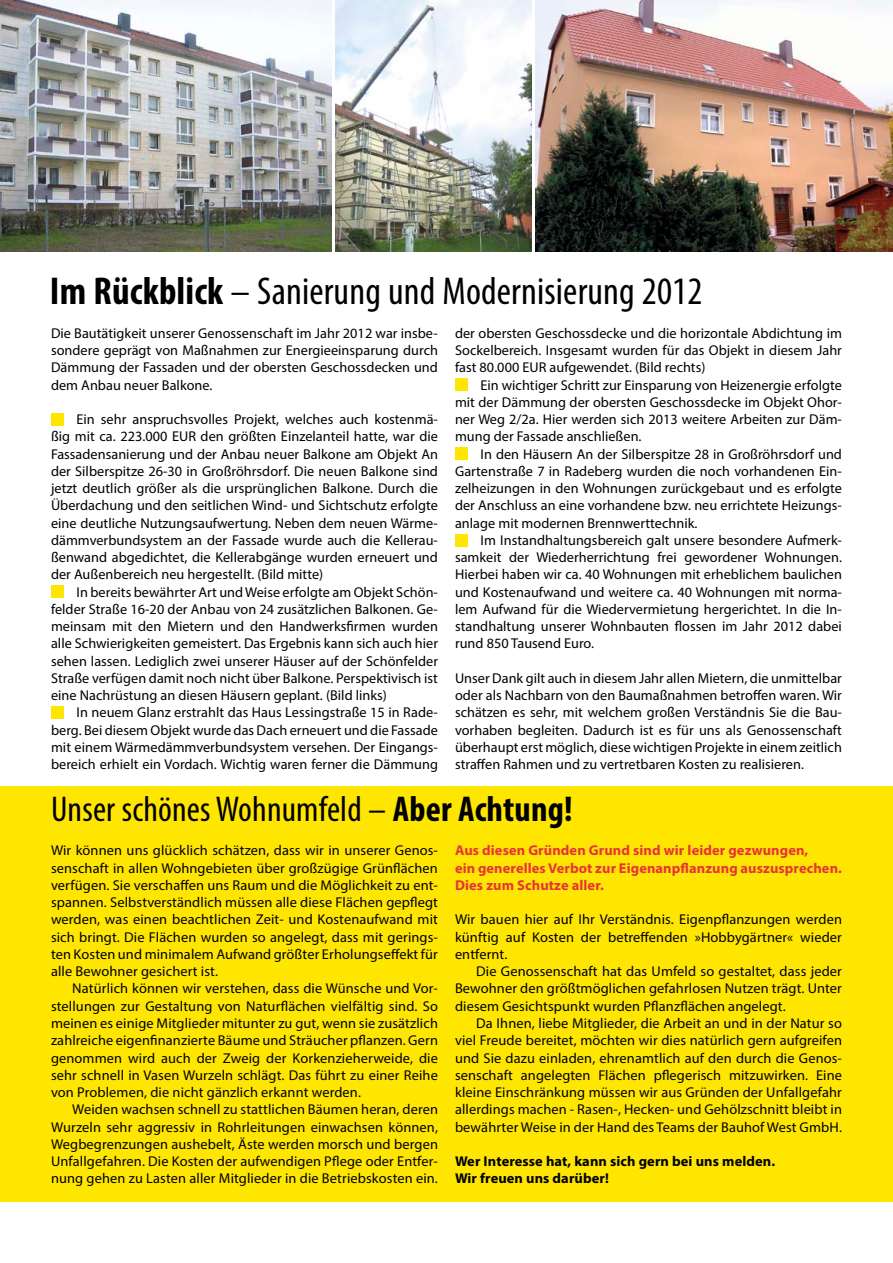
<style>
.page{position:relative;width:893px;height:1263px;background:#fff}
.page>*{position:absolute;margin:0;border:0;box-sizing:border-box;transform-origin:0 0}
.Ü-1cond{font:condensed 39px "Myriad Pro";letter-spacing:.005em;color:#000}
.Ü-1cond-2{font:condensed 36px "Myriad Pro";letter-spacing:.005em;color:#000}
.Grundtext{font:14.25px/17.2px "Myriad Pro";letter-spacing:.005em;color:#000;text-align:justify}
.Grundtext-2{font:700 14.25px "Myriad Pro";letter-spacing:.01em;color:#e73339}
.Grundtext-3{font:700 14.25px "Myriad Pro";letter-spacing:.01em;color:#000}
.s1{font-weight:700}
</style>
<div class="page">
<div style="left:51px;top:413px;width:13px;height:13px;background:#ffe600"></div>
<div style="left:51px;top:585px;width:13px;height:13px;background:#ffe600"></div>
<div style="left:51px;top:706px;width:13px;height:13px;background:#ffe600"></div>
<img style="left:336px;top:0;width:195px;height:252px">
<img style="left:536px;top:0;width:357px;height:252px">
<img style="left:0;top:0;width:332px;height:252px">
<div style="left:0;top:786px;width:893px;height:416px;background:#ffe600"></div>
<div style="left:455px;top:378px;width:13px;height:13px;background:#ffe600"></div>
<div style="left:455px;top:447px;width:13px;height:13px;background:#ffe600"></div>
<div style="left:455px;top:534px;width:13px;height:12px;background:#ffe600"></div>
<p class="Ü-1cond" style="left:50px;top:267px;width:654px"><span class="s1">Im Rückblick</span> – Sanierung und Modernisierung 2012</p>
<p class="Grundtext" style="left:455px;top:324px;width:388px">der obersten Geschossdecke und die horizontale Abdichtung im Sockelbereich. Insgesamt wurden für das Objekt in diesem Jahr fast 80.000 EUR aufgewendet. (Bild rechts)</p>
<p class="Grundtext" style="left:455px;top:376px;width:388px;text-indent:26px">Ein wichtiger Schritt zur Einsparung von Heizenergie erfolgte mit der Dämmung der obersten Geschossdecke im Objekt Ohor&shy;ner Weg 2/2a. Hier werden sich 2013 weitere Arbeiten zur Däm&shy;mung der Fassade anschließen.</p>
<p class="Grundtext" style="left:455px;top:445px;width:388px;text-indent:26px">In den Häusern An der Silberspitze 28 in Großröhrsdorf und Gartenstraße 7 in Radeberg wurden die noch vorhandenen Ein&shy;zelheizungen in den Wohnungen zurückgebaut und es erfolgte der Anschluss an eine vorhandene bzw. neu errichtete Heizungs&shy;anlage mit modernen Brennwerttechnik.</p>
<p class="Grundtext" style="left:455px;top:531px;width:388px;text-indent:26px">Im Instandhaltungsbereich galt unsere besondere Aufmerk&shy;samkeit der Wiederherrichtung frei gewordener Wohnungen.<br>Hierbei haben wir ca. 40 Wohnungen mit erheblichem baulichen und Kostenaufwand und weitere ca. 40 Wohnungen mit norma&shy;lem Aufwand für die Wiedervermietung hergerichtet. In die In&shy;standhaltung unserer Wohnbauten flossen im Jahr 2012 dabei rund 850 Tausend Euro.</p>
<p class="Grundtext" style="left:455px;top:669px;width:388px">Unser Dank gilt auch in diesem Jahr allen Mietern, die unmittelbar oder als Nachbarn von den Baumaßnahmen betroffen waren. Wir schätzen es sehr, mit welchem großen Verständnis Sie die Bau&shy;vorhaben begleiten. Dadurch ist es für uns als Genossenschaft überhaupt erst möglich, diese wichtigen Projekte in einem zeitlich straffen Rahmen und zu vertretbaren Kosten zu realisieren.</p>
<p class="Grundtext" style="left:51px;top:324px;width:388px">Die Bautätigkeit unserer Genossenschaft im Jahr 2012 war insbe&shy;sondere geprägt von Maßnahmen zur Energieeinsparung durch Dämmung der Fassaden und der obersten Geschossdecken und dem Anbau neuer Balkone.</p>
<p class="Grundtext" style="left:51px;top:410px;width:388px;text-indent:26px">Ein sehr anspruchsvolles Projekt, welches auch kostenmä&shy;ßig mit ca. 223.000 EUR den größten Einzelanteil hatte, war die Fassadensanierung und der Anbau neuer Balkone am Objekt An der Silberspitze 26-30 in Großröhrsdorf. Die neuen Balkone sind jetzt deutlich größer als die ursprünglichen Balkone. Durch die Überdachung und den seitlichen Wind- und Sichtschutz erfolgte eine deutliche Nutzungsaufwertung. Neben dem neuen Wärme&shy;dämmverbundsystem an der Fassade wurde auch die Kellerau&shy;ßenwand abgedichtet, die Kellerabgänge wurden erneuert und der Außenbereich neu hergestellt. (Bild mitte)</p>
<p class="Grundtext" style="left:51px;top:583px;width:388px;text-indent:26px">In bereits bewährter Art und Weise erfolgte am Objekt Schön&shy;felder Straße 16-20 der Anbau von 24 zusätzlichen Balkonen. Ge&shy;meinsam mit den Mietern und den Handwerksfirmen wurden alle Schwierigkeiten gemeistert. Das Ergebnis kann sich auch hier sehen lassen. Lediglich zwei unserer Häuser auf der Schönfelder Straße verfügen damit noch nicht über Balkone. Perspektivisch ist eine Nachrüstung an diesen Häusern geplant. (Bild links)</p>
<p class="Grundtext" style="left:51px;top:704px;width:388px;text-indent:26px">In neuem Glanz erstrahlt das Haus Lessingstraße 15 in Rade&shy;berg. Bei diesem Objekt wurde das Dach erneuert und die Fassade mit einem Wärmedämmverbundsystem versehen. Der Eingangs&shy;bereich erhielt ein Vordach. Wichtig waren ferner die Dämmung</p>
<p class="Ü-1cond-2" style="left:51px;top:787px;width:523px">Unser schönes Wohnumfeld – <span class="s1">Aber Achtung!</span></p>
<p class="Grundtext" style="left:51px;top:842px;width:388px">Wir können uns glücklich schätzen, dass wir in unserer Genos&shy;senschaft in allen Wohngebieten über großzügige Grünflächen verfügen. Sie verschaffen uns Raum und die Möglichkeit zu ent&shy;spannen. Selbstverständlich müssen alle diese Flächen gepflegt werden, was einen beachtlichen Zeit- und Kostenaufwand mit sich bringt. Die Flächen wurden so angelegt, dass mit gerings&shy;ten Kosten und minimalem Aufwand größter Erholungseffekt für alle Bewohner gesichert ist.</p>
<p class="Grundtext" style="left:51px;top:980px;width:388px;text-indent:21px">Natürlich können wir verstehen, dass die Wünsche und Vor&shy;stellungen zur Gestaltung von Naturflächen vielfältig sind. So meinen es einige Mitglieder mitunter zu gut, wenn sie zusätzlich zahlreiche eigenfinanzierte Bäume und Sträucher pflanzen. Gern genommen wird auch der Zweig der Korkenzieherweide, die sehr schnell in Vasen Wurzeln schlägt. Das führt zu einer Reihe von Problemen, die nicht gänzlich erkannt werden.</p>
<p class="Grundtext" style="left:51px;top:1100px;width:388px;text-indent:21px">Weiden wachsen schnell zu stattlichen Bäumen heran, deren Wurzeln sehr aggressiv in Rohrleitungen einwachsen können, Wegbegrenzungen aushebelt, Äste werden morsch und bergen Unfallgefahren. Die Kosten der aufwendigen Pflege oder Entfer&shy;nung gehen zu Lasten aller Mitglieder in die Betriebskosten ein.</p>
<p class="Grundtext-2" style="left:455px;top:841px;width:355px">Aus diesen Gründen Grund sind wir leider gezwungen,</p>
<p class="Grundtext-2" style="left:455px;top:859px;width:388px">ein generelles Verbot zur Eigenanpflanzung auszusprechen.</p>
<p class="Grundtext-2" style="left:455px;top:876px;width:150px">Dies zum Schutze aller.</p>
<p class="Grundtext" style="left:455px;top:911px;width:388px">Wir bauen hier auf Ihr Verständnis. Eigenpflanzungen werden künftig auf Kosten der betreffenden »Hobbygärtner« wieder entfernt.</p>
<p class="Grundtext" style="left:455px;top:962px;width:388px;text-indent:21px">Die Genossenschaft hat das Umfeld so gestaltet, dass jeder Bewohner den größtmöglichen gefahrlosen Nutzen trägt. Unter diesem Gesichtspunkt wurden Pflanzflächen angelegt.</p>
<p class="Grundtext" style="left:455px;top:1014px;width:388px;text-indent:21px">Da Ihnen, liebe Mitglieder, die Arbeit an und in der Natur so viel Freude bereitet, möchten wir dies natürlich gern aufgreifen und Sie dazu einladen, ehrenamtlich auf den durch die Genos&shy;senschaft angelegten Flächen pflegerisch mitzuwirken. Eine kleine Einschränkung müssen wir aus Gründen der Unfallgefahr allerdings machen - Rasen-, Hecken- und Gehölzschnitt bleibt in bewährter Weise in der Hand des Teams der Bauhof West GmbH.</p>
<p class="Grundtext-3" style="left:455px;top:1152px;width:322px">Wer Interesse hat, kann sich gern bei uns melden.</p>
<p class="Grundtext-3" style="left:455px;top:1169px;width:155px">Wir freuen uns darüber!</p>
</div>
